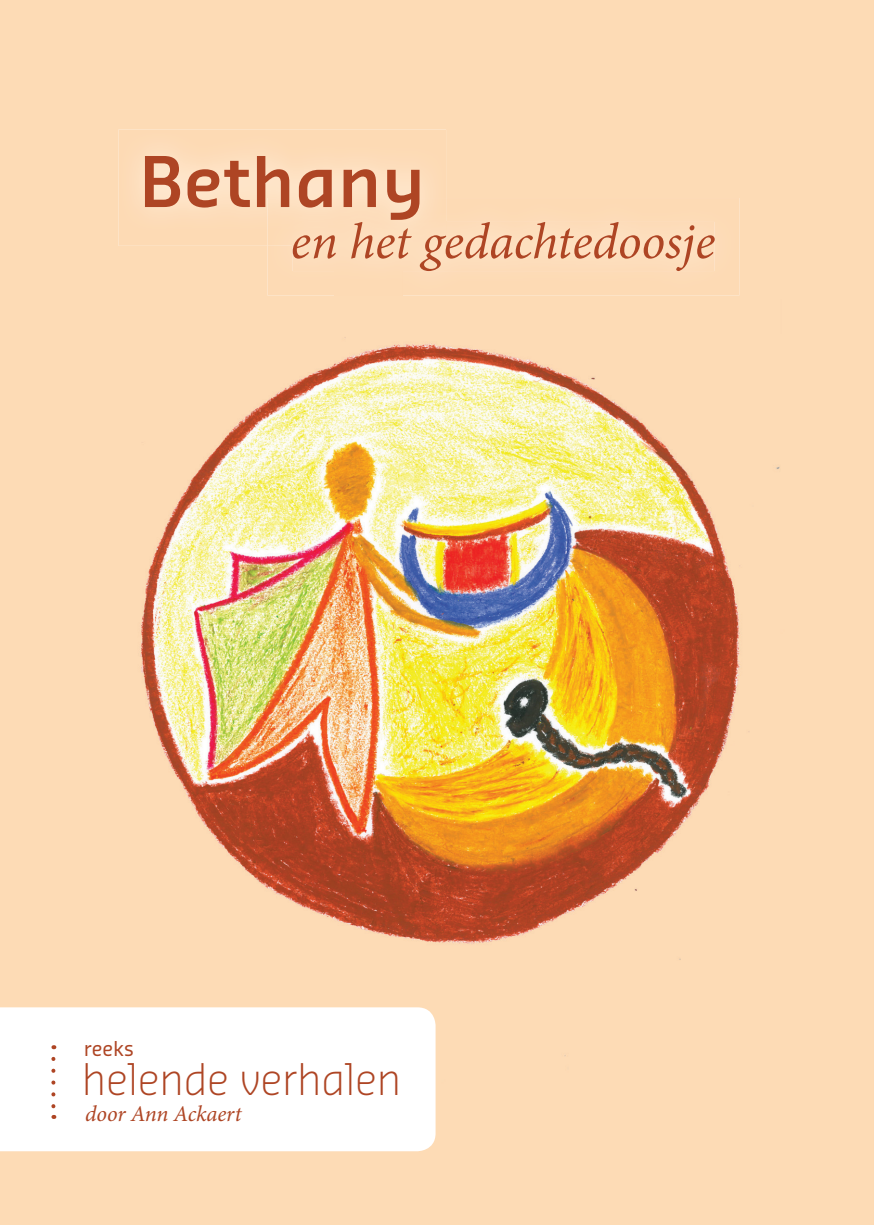
<style>
.page{position:relative;width:874px;height:1225px;background:#fff}
.page>*{position:absolute;margin:0;border:0;box-sizing:border-box;transform-origin:0 0}
.t1{font:600 68px "Sansa Std";color:#ae4524}
.t2{font:italic 50.6px "Minion Pro";letter-spacing:-.005em;color:#ae4524}
.t3{font:300 42.6px "Sansa Std";color:#ae4524}
.t4{font:italic 22.4px "Minion Pro";letter-spacing:-.005em;color:#ae4524}
.t5{font:20px "Sansa Std";color:#ae4524}
</style>
<div class="page">
<img style="left:0;top:0;width:873px;height:1225px">
<svg style="left:0;top:1007px;width:435px;height:144px"></svg>
<div style="left:267px;top:246px;width:67px;height:49px;background:#fddab4"></div>
<div style="left:402px;top:198px;width:337px;height:97px;background:#fddab5"></div>
<div style="left:334px;top:271px;width:68px;height:24px;background:#fddab4"></div>
<div style="left:292px;top:222px;width:422px;height:49px;background:#fddebc"></div>
<img style="left:118px;top:130px;width:328px;height:116px">
<img style="left:267px;top:198px;width:179px;height:48px">
<img style="left:292px;top:222px;width:154px;height:24px">
<svg style="left:51px;top:1058px;width:4px;height:61px"></svg>
<h1 class="t1" style="left:139px;top:137px;width:288px">Bethany</h1>
<p class="t2" style="left:290px;top:207px;width:426px">en het gedachtedoosje</p>
<p class="t5" style="left:84px;top:1035px;width:52px">reeks</p>
<p class="t3" style="left:82px;top:1050px;width:321px">helende verhalen</p>
<p class="t4" style="left:85px;top:1098px;width:158px">door Ann Ackaert</p>
</div>
